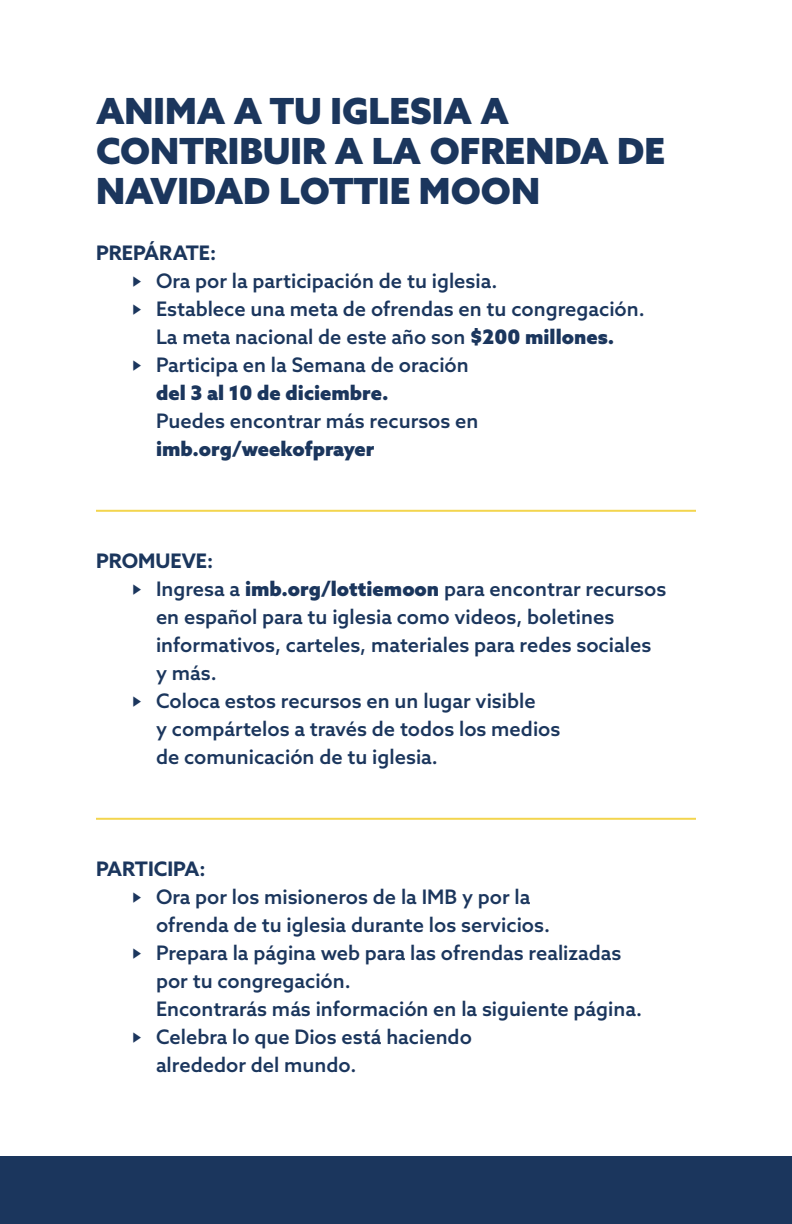
<style>
.page{position:relative;width:792px;height:1224px;background:#fff}
.page>*{position:absolute;margin:0;border:0;box-sizing:border-box;transform-origin:0 0}
.t1{font:900 36px/40px "Azo Sans";color:#1b365d}
.t2{font:500 20px "Azo Sans";color:#1b365d}
.t3{font:900 20px "Azo Sans";color:#1b365d}
.t4{font:700 20px "Azo Sans";color:#1b365d}
.s1{font-family:"Roboto Condensed";font-weight:700}
.s2{font-weight:900}
</style>
<div class="page">
<hr style="left:96px;top:510px;width:600px;height:2px;background:#f3d54e">
<hr style="left:96px;top:818px;width:600px;height:2px;background:#f3d54e">
<div style="left:0;top:1157px;width:792px;height:67px;background:#1b365d"></div>
<p class="t1" style="left:96px;top:90px;width:571px">ANIMA A TU IGLESIA A<br>CONTRIBUIR A LA OFRENDA DE<br>NAVIDAD LOTTIE MOON</p>
<p class="t4" style="left:96px;top:239px;width:122px">PREPÁRATE:</p>
<p class="t2" style="left:132px;top:267px;width:367px"><span class="s1">‣</span> Ora por la participación de tu iglesia.</p>
<p class="t2" style="left:132px;top:295px;width:514px"><span class="s1">‣</span> Establece una meta de ofrendas en tu congregación.</p>
<p class="t2" style="left:156px;top:323px;width:460px">La meta nacional de este año son <span class="s2">$200 millones.</span></p>
<p class="t2" style="left:132px;top:351px;width:338px"><span class="s1">‣</span> Participa en la Semana de oración</p>
<p class="t3" style="left:156px;top:379px;width:234px">del 3 al 10 de diciembre.</p>
<p class="t2" style="left:156px;top:407px;width:324px">Puedes encontrar más recursos en</p>
<p class="t3" style="left:156px;top:435px;width:220px">imb.org/weekofprayer</p>
<p class="t4" style="left:96px;top:547px;width:119px">PROMUEVE:</p>
<p class="t2" style="left:132px;top:575px;width:536px"><span class="s1">‣</span> Ingresa a <span class="s2">imb.org/lottiemoon</span> para encontrar recursos</p>
<p class="t2" style="left:156px;top:603px;width:460px">en español para tu iglesia como videos, boletines</p>
<p class="t2" style="left:156px;top:631px;width:497px">informativos, carteles, materiales para redes sociales</p>
<p class="t2" style="left:156px;top:659px;width:62px">y más.</p>
<p class="t2" style="left:132px;top:687px;width:405px"><span class="s1">‣</span> Coloca estos recursos en un lugar visible</p>
<p class="t2" style="left:156px;top:715px;width:406px">y compártelos a través de todos los medios</p>
<p class="t2" style="left:156px;top:743px;width:283px">de comunicación de tu iglesia.</p>
<p class="t4" style="left:96px;top:855px;width:111px">PARTICIPA:</p>
<p class="t2" style="left:132px;top:883px;width:400px"><span class="s1">‣</span> Ora por los misioneros de la IMB y por la</p>
<p class="t2" style="left:156px;top:911px;width:396px">ofrenda de tu iglesia durante los servicios.</p>
<p class="t2" style="left:132px;top:939px;width:491px"><span class="s1">‣</span> Prepara la página web para las ofrendas realizadas</p>
<p class="t2" style="left:156px;top:967px;width:196px">por tu congregación.</p>
<p class="t2" style="left:156px;top:995px;width:488px">Encontrarás más información en la siguiente página.</p>
<p class="t2" style="left:132px;top:1023px;width:341px"><span class="s1">‣</span> Celebra lo que Dios está haciendo</p>
<p class="t2" style="left:156px;top:1051px;width:202px">alrededor del mundo.</p>
</div>
